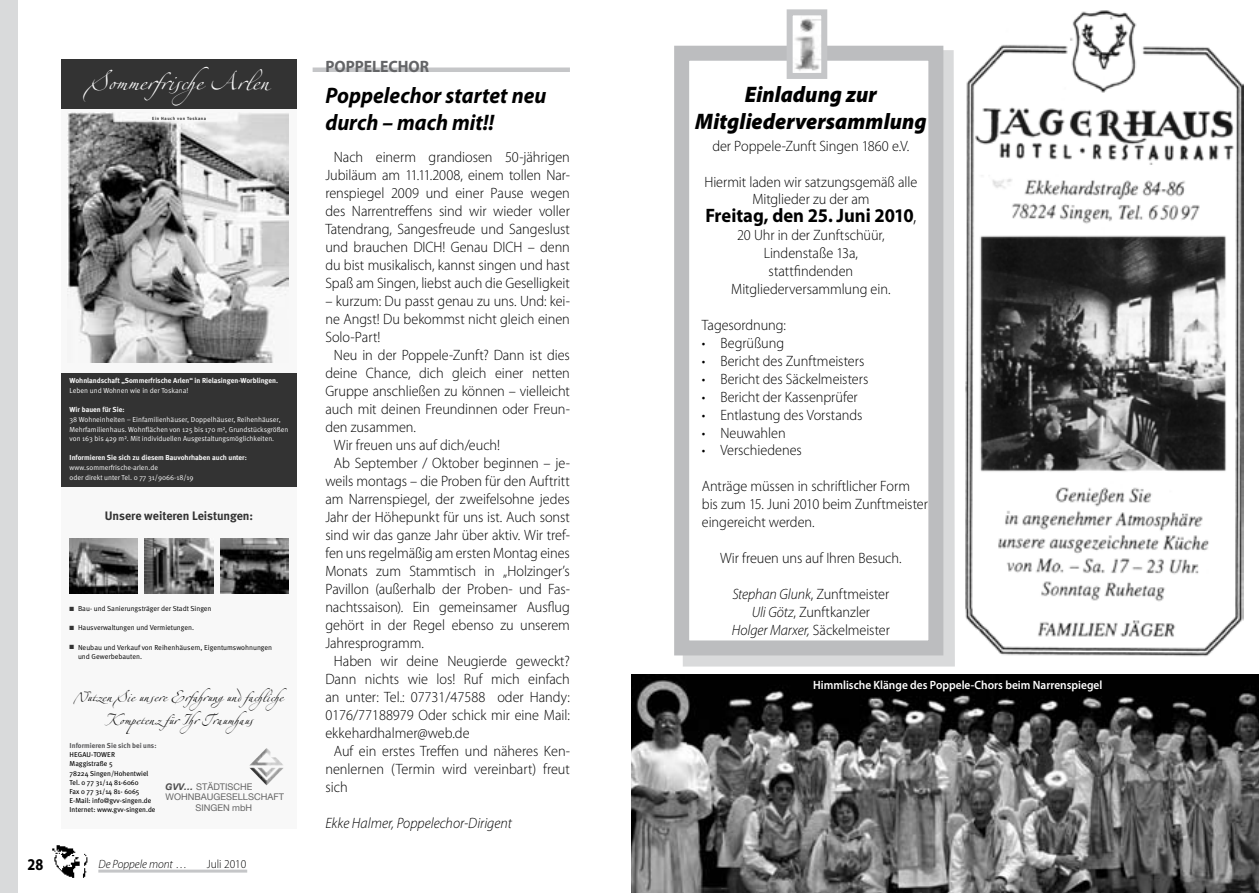
<style>
.page{position:relative;width:1259px;height:893px;background:#fff}
.page>*{position:absolute;margin:0;border:0;box-sizing:border-box;transform-origin:0 0}
.t1{font:32.85px "Linotype Zapfino Two";color:#f8f8f8}
.t2{font:italic 700 22.5px/27px "Myriad Pro";color:#000;scale:.95 1}
.t3{font:italic 900 22.5px/27px "Myriad Pro";letter-spacing:.005em;color:#000;text-align:center;scale:.95 1}
.t4{font:700 19.5px "Myriad Pro";letter-spacing:-.005em;color:#000;scale:.95 1}
.t5{font:18.9px/22.6px "Linotype Zapfino Two";color:#000;text-align:center}
.t6{font:700 16.5px "Myriad Pro";color:#646567;scale:.95 1}
.t7{font:700 16.5px "Myriad Pro";color:#000;scale:.86 1}
.t8{font:300 15px/18px "Myriad Pro";letter-spacing:-.005em;color:#000;text-align:center;scale:.95 1}
.t9{font:italic 300 15px "Myriad Pro";color:#000;scale:.95 1}
.t10{font:700 12.3px "Meta";letter-spacing:-.005em;color:#333}
.t11{font:600 12px "Myriad Pro";color:#fff;scale:.95 1}
.t12{font:italic 300 12px "Myriad Pro";color:#000;scale:.95 1}
.t13{font:300 12px "Myriad Pro";color:#000;scale:.95 1}
.t14{font:9.3px "Helvetica Neue LT";color:#666}
.t15{font:7.2px/9.6px "Meta Normal";color:#f8f8f8}
.t16{font:7.2px/9.6px "Meta Normal";color:#000}
.t17{font:700 7.2px "Meta";color:#f8f8f8}
.t18{font:7.05px/9px "Meta Plus";color:#000}
.t19{font:700 7.05px "Meta Plus";color:#58585a}
.t20{font:700 4.5px "Meta";letter-spacing:.12em;color:#333}
.s1{font-weight:700;font-style:italic;color:#4c4c4c}
.s2{font-style:normal}
.s3{font-weight:300}
.s4{font-style:italic}
</style>
<div class="page">
<img style="left:52px;top:845px;width:36px;height:33px">
<div style="left:0;top:0;width:17px;height:893px;background:#d9dadb"></div>
<hr style="left:98px;top:870px;width:149px;height:3px;background:#c5c6c8">
<svg style="left:674px;top:43px;width:281px;height:624px;background:#dadbdc"></svg>
<div style="left:681px;top:53px;width:255px;height:595px;background:#fff"></div>
<div style="left:674px;top:46px;width:269px;height:609px;border:15px solid #bcbdbf"></div>
<img style="left:793px;top:18px;width:27px;height:53px">
<div style="left:786px;top:9px;width:41px;height:70px;border:6px solid #c5c6c8"></div>
<div style="left:61px;top:60px;width:236px;height:769px;background:#f8f8f8"></div>
<div style="left:61px;top:373px;width:236px;height:113px;background:#333"></div>
<div style="left:61px;top:60px;width:236px;height:49px;background:#333"></div>
<img style="left:68px;top:113px;width:221px;height:250px">
<img style="left:249px;top:748px;width:34px;height:37px">
<img style="left:70px;top:538px;width:68px;height:55px">
<img style="left:145px;top:538px;width:68px;height:55px">
<img style="left:220px;top:538px;width:69px;height:56px">
<hr style="left:313px;top:68px;width:257px;height:4px;background:#c5c6c8">
<img style="left:631px;top:675px;width:628px;height:218px">
<img style="left:965px;top:10px;width:278px;height:647px">
<h1 class="t1" style="left:89px;top:58px;width:183px">Sommerfrische Arlen</h1>
<p class="t20" style="left:152px;top:115px;width:55px">Ein Hauch von Toskana</p>
<p class="t17" style="left:70px;top:377px;width:210px">Wohnlandschaft „Sommerfrische Arlen“ in Rielasingen-Worblingen.</p>
<p class="t15" style="left:70px;top:386px;width:120px">Leben und Wohnen wie in der Toskana!</p>
<p class="t17" style="left:70px;top:405px;width:56px">Wir bauen für Sie:</p>
<p class="t15" style="left:70px;top:414px;width:220px">38 Wohneinheiten – Einfamilienhäuser, Doppelhäuser, Reihenhäuser,<br>Mehrfamilienhaus. Wohnflächen von 125 bis 170 m², Grundstücksgrößen von 163 bis 429 m². Mit individuellen Ausgestaltungsmöglichkeiten.</p>
<p class="t17" style="left:70px;top:454px;width:179px">Informieren Sie sich zu diesem Bauvohrhaben auch unter:</p>
<p class="t15" style="left:70px;top:463px;width:125px">www.sommerfrische-arlen.de<br>oder direkt unter Tel. 0 77 31/9066-18/19</p>
<p class="t10" style="left:105px;top:509px;width:150px">Unsere weiteren Leistungen:</p>
<p class="t16" style="left:78px;top:604px;width:135px">Bau- und Sanierungsträger der Stadt Singen</p>
<p class="t16" style="left:78px;top:623px;width:117px">Hausverwaltungen und Vermietungen.</p>
<p class="t16" style="left:78px;top:642px;width:196px">Neubau und Verkauf von Reihenhäusern, Eigentumswohnungen und Gewerbebauten.</p>
<p class="t5" style="left:74px;top:684px;width:222px">Nutzen Sie unsere Erfahrung und fachliche<br>Kompetenz für Ihr Traumhaus</p>
<p class="t19" style="left:70px;top:742px;width:88px">Informieren Sie sich bei uns:</p>
<p class="t18" style="left:70px;top:750px;width:87px">HEGAU-TOWER<br>Maggistraße 5<br>78224 Singen/Hohentwiel<br>Tel. 0 77 31/14 81-6060<br>Fax 0 77 31/14 81- 6065<br>E-Mail: info@gvv-singen.de<br>Internet: www.gvv-singen.de</p>
<p class="t14" style="left:166px;top:781px;width:88px"><span class="s1">GVV…</span> STÄDTISCHE</p>
<p class="t14" style="left:166px;top:791px;width:120px">WOHNBAUGESELLSCHAFT</p>
<p class="t14" style="left:195px;top:802px;width:58px">SINGEN mbH</p>
<p class="t7" style="left:28px;top:855px;width:20px">28</p>
<p class="t12" style="left:98px;top:858px;width:95px">De Poppele mont <span class="s2">…</span></p>
<p class="t13" style="left:207px;top:857px;width:43px">Juli 2010</p>
<p class="t6" style="left:325px;top:57px;width:111px">Poppelechor</p>
<h2 class="t2" style="left:325px;top:83px;width:234px">Poppelechor startet neu durch – mach mit!!</h2>
<p class="t8" style="left:325px;top:148px;width:259px">Nach einerm grandiosen 50-jährigen Jubiläum am 11.11.2008, einem tollen Nar&shy;renspiegel 2009 und einer Pause wegen des Narrentreffens sind wir wieder voller Tatendrang, Sangesfreude und Sangeslust und brauchen DICH! Genau DICH – denn du bist musikalisch, kannst singen und hast Spaß am Singen, liebst auch die Geselligkeit</p>
<p class="t8" style="left:325px;top:292px;width:259px">– kurzum: Du passt genau zu uns. Und: kei-</p>
<p class="t8" style="left:325px;top:310px;width:259px">ne Angst! Du bekommst nicht gleich einen</p>
<p class="t8" style="left:325px;top:328px;width:59px">Solo-Part!</p>
<p class="t8" style="left:334px;top:346px;width:250px">Neu in der Poppele-Zunft? Dann ist dies</p>
<p class="t8" style="left:325px;top:364px;width:259px">deine Chance, dich gleich einer netten</p>
<p class="t8" style="left:325px;top:382px;width:259px">Gruppe anschließen zu können – vielleicht</p>
<p class="t8" style="left:325px;top:400px;width:259px">auch mit deinen Freundinnen oder Freun-</p>
<p class="t8" style="left:325px;top:418px;width:97px">den zusammen.</p>
<p class="t8" style="left:334px;top:436px;width:176px">Wir freuen uns auf dich/euch!</p>
<p class="t8" style="left:334px;top:454px;width:250px">Ab September / Oktober beginnen – je-</p>
<p class="t8" style="left:325px;top:472px;width:259px">weils montags – die Proben für den Auftritt</p>
<p class="t8" style="left:325px;top:490px;width:259px">am Narrenspiegel, der zweifelsohne jedes</p>
<p class="t8" style="left:325px;top:508px;width:259px">Jahr der Höhepunkt für uns ist. Auch sonst</p>
<p class="t8" style="left:325px;top:526px;width:259px">sind wir das ganze Jahr über aktiv. Wir tref-</p>
<p class="t8" style="left:325px;top:544px;width:259px">fen uns regelmäßig am ersten Montag eines</p>
<p class="t8" style="left:325px;top:562px;width:259px">Monats zum Stammtisch in „Holzinger’s</p>
<p class="t8" style="left:325px;top:580px;width:259px">Pavillon (außerhalb der Proben- und Fas-</p>
<p class="t8" style="left:325px;top:598px;width:259px">nachtssaison). Ein gemeinsamer Ausflug</p>
<p class="t8" style="left:325px;top:616px;width:259px">gehört in der Regel ebenso zu unserem</p>
<p class="t8" style="left:325px;top:634px;width:105px">Jahresprogramm.</p>
<p class="t8" style="left:334px;top:652px;width:250px">Haben wir deine Neugierde geweckt?</p>
<p class="t8" style="left:325px;top:670px;width:259px">Dann nichts wie los! Ruf mich einfach</p>
<p class="t8" style="left:325px;top:688px;width:259px">an unter: Tel.: 07731/47588 oder Handy:</p>
<p class="t8" style="left:325px;top:706px;width:259px">0176/77188979 Oder schick mir eine Mail:</p>
<p class="t8" style="left:325px;top:724px;width:153px">ekkehardhalmer@web.de</p>
<p class="t8" style="left:334px;top:742px;width:250px">Auf ein erstes Treffen und näheres Ken-</p>
<p class="t8" style="left:325px;top:760px;width:259px">nenlernen (Termin wird vereinbart) freut</p>
<p class="t8" style="left:325px;top:778px;width:25px">sich</p>
<p class="t9" style="left:325px;top:815px;width:198px">Ekke Halmer, Poppelechor-Dirigent</p>
<h2 class="t3" style="left:695px;top:81px;width:245px">Einladung zur<br>Mitgliederversammlung</h2>
<p class="t8" style="left:712px;top:137px;width:209px">der Poppele-Zunft Singen 1860 e.V.</p>
<p class="t8" style="left:704px;top:173px;width:226px">Hiermit laden wir satzungsgemäß alle<br>Mitglieder zu der am</p>
<h3 class="t4" style="left:705px;top:205px;width:224px">Freitag, den 25. Juni 2010<span class="s3">,</span></h3>
<p class="t8" style="left:731px;top:227px;width:169px">20 Uhr in der Zunftschüür,<br>Lindenstaße 13a, stattfindenden<br>Mitgliederversammlung ein.</p>
<p class="t8" style="left:702px;top:316px;width:90px">Tagesordnung:</p>
<p class="t8" style="left:702px;top:334px;width:88px">• Begrüßung</p>
<p class="t8" style="left:702px;top:352px;width:172px">• Bericht des Zunftmeisters</p>
<p class="t8" style="left:702px;top:370px;width:177px">• Bericht des Säckelmeisters</p>
<p class="t8" style="left:702px;top:388px;width:166px">• Bericht der Kassenprüfer</p>
<p class="t8" style="left:702px;top:406px;width:170px">• Entlastung des Vorstands</p>
<p class="t8" style="left:702px;top:424px;width:90px">• Neuwahlen</p>
<p class="t8" style="left:702px;top:442px;width:107px">• Verschiedenes</p>
<p class="t8" style="left:702px;top:478px;width:239px;text-align:left">Anträge müssen in schriftlicher Form bis zum 15. Juni 2010 beim Zunftmeister eingereicht werden.</p>
<p class="t8" style="left:720px;top:549px;width:193px">Wir freuen uns auf Ihren Besuch.</p>
<p class="t8" style="left:732px;top:585px;width:168px"><span class="s4">Stephan Glunk</span>, Zunftmeister<br><span class="s4">Uli Götz</span>, Zunftkanzler<br><span class="s4">Holger Marxer,</span> Säckelmeister</p>
<p class="t11" style="left:813px;top:678px;width:306px">Himmlische Klänge des Poppele-Chors beim Narrenspiegel</p>
</div>
